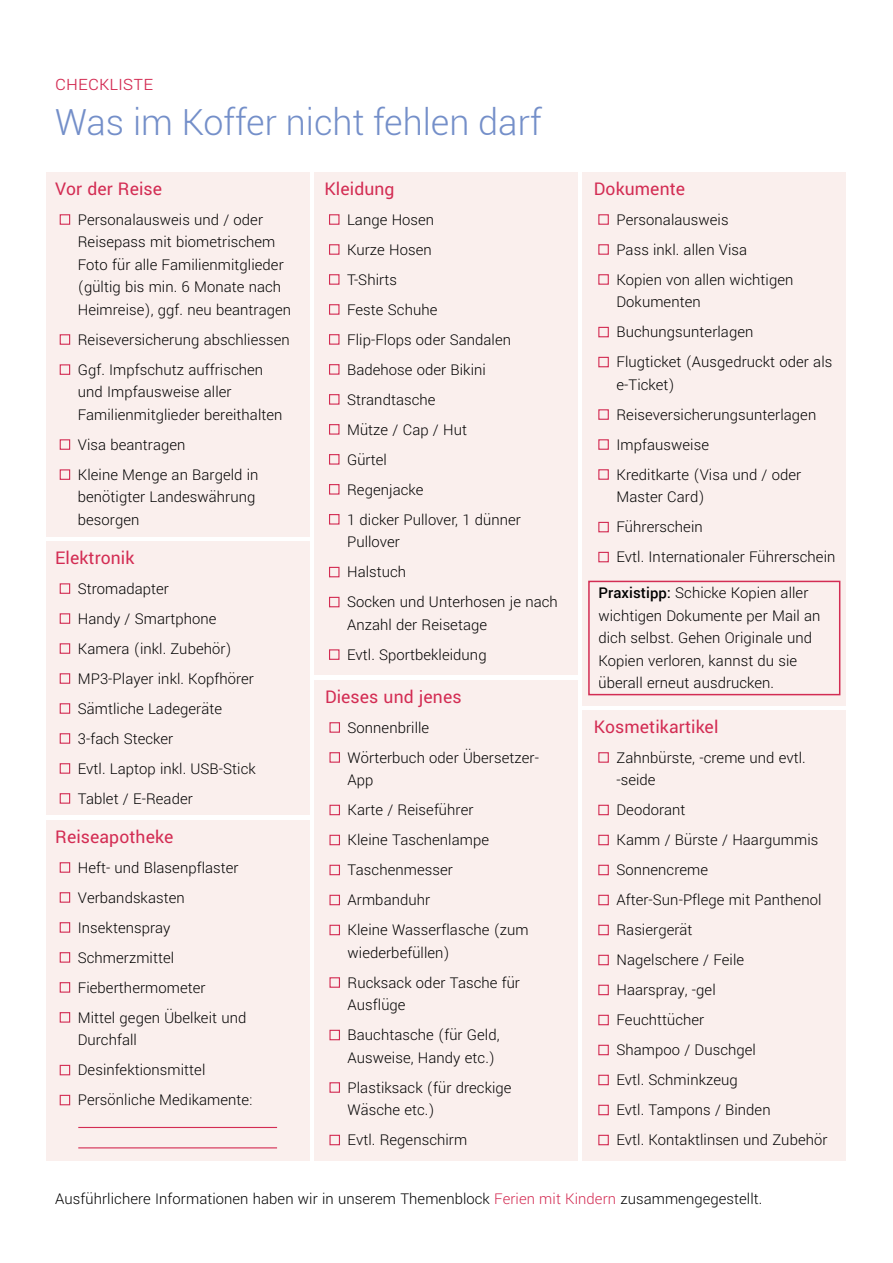
<style>
.page{position:relative;width:893px;height:1263px;background:#fff}
.page>*{position:absolute;margin:0;border:0;box-sizing:border-box;transform-origin:0 0}
.t1{font:300 36px "Roboto";color:#748fc9}
.t2{font:19.5px "Yantramanav";letter-spacing:.005em;color:#d32c53}
.t3{font:300 19.5px "Roboto";color:#d32c53}
.t4{font:300 16.5px/30px "Yantramanav";letter-spacing:.005em;color:#000}
.s1{font-weight:500}
.s2{color:#d32c53}
</style>
<div class="page">
<div style="left:46px;top:541px;width:263px;height:274px;background:#faefed"></div>
<div style="left:60px;top:583px;width:10px;height:11px;border:1px solid #d32c53"></div>
<div style="left:60px;top:613px;width:10px;height:11px;border:1px solid #d32c53"></div>
<div style="left:60px;top:643px;width:10px;height:11px;border:1px solid #d32c53"></div>
<div style="left:60px;top:733px;width:10px;height:11px;border:1px solid #d32c53"></div>
<div style="left:60px;top:673px;width:10px;height:11px;border:1px solid #d32c53"></div>
<div style="left:60px;top:763px;width:10px;height:11px;border:1px solid #d32c53"></div>
<div style="left:60px;top:703px;width:10px;height:11px;border:1px solid #d32c53"></div>
<div style="left:60px;top:793px;width:10px;height:11px;border:1px solid #d32c53"></div>
<div style="left:46px;top:821px;width:263px;height:340px;background:#faefed"></div>
<div style="left:60px;top:862px;width:10px;height:11px;border:1px solid #d32c53"></div>
<div style="left:60px;top:952px;width:10px;height:11px;border:1px solid #d32c53"></div>
<div style="left:60px;top:892px;width:10px;height:11px;border:1px solid #d32c53"></div>
<div style="left:60px;top:982px;width:10px;height:11px;border:1px solid #d32c53"></div>
<div style="left:60px;top:1095px;width:10px;height:10px;border:1px solid #d32c53"></div>
<div style="left:60px;top:1065px;width:10px;height:10px;border:1px solid #d32c53"></div>
<div style="left:60px;top:922px;width:10px;height:11px;border:1px solid #d32c53"></div>
<div style="left:60px;top:1012px;width:10px;height:11px;border:1px solid #d32c53"></div>
<div style="left:46px;top:172px;width:263px;height:364px;background:#faefed"></div>
<div style="left:60px;top:214px;width:10px;height:11px;border:1px solid #d32c53"></div>
<div style="left:60px;top:469px;width:10px;height:11px;border:1px solid #d32c53"></div>
<div style="left:60px;top:439px;width:10px;height:11px;border:1px solid #d32c53"></div>
<div style="left:60px;top:334px;width:10px;height:11px;border:1px solid #d32c53"></div>
<div style="left:60px;top:364px;width:10px;height:11px;border:1px solid #d32c53"></div>
<div style="left:315px;top:680px;width:263px;height:481px;background:#faefed"></div>
<div style="left:329px;top:722px;width:11px;height:11px;border:1px solid #d32c53"></div>
<div style="left:329px;top:752px;width:11px;height:11px;border:1px solid #d32c53"></div>
<div style="left:329px;top:805px;width:11px;height:10px;border:1px solid #d32c53"></div>
<div style="left:329px;top:895px;width:11px;height:10px;border:1px solid #d32c53"></div>
<div style="left:329px;top:835px;width:11px;height:10px;border:1px solid #d32c53"></div>
<div style="left:329px;top:925px;width:11px;height:10px;border:1px solid #d32c53"></div>
<div style="left:329px;top:977px;width:11px;height:11px;border:1px solid #d32c53"></div>
<div style="left:329px;top:1030px;width:11px;height:10px;border:1px solid #d32c53"></div>
<div style="left:329px;top:1082px;width:11px;height:11px;border:1px solid #d32c53"></div>
<div style="left:329px;top:1135px;width:11px;height:10px;border:1px solid #d32c53"></div>
<div style="left:329px;top:865px;width:11px;height:10px;border:1px solid #d32c53"></div>
<div style="left:314px;top:172px;width:264px;height:503px;background:#faefed"></div>
<div style="left:329px;top:214px;width:10px;height:11px;border:1px solid #d32c53"></div>
<div style="left:329px;top:244px;width:10px;height:11px;border:1px solid #d32c53"></div>
<div style="left:329px;top:274px;width:10px;height:11px;border:1px solid #d32c53"></div>
<div style="left:329px;top:364px;width:10px;height:11px;border:1px solid #d32c53"></div>
<div style="left:329px;top:454px;width:10px;height:11px;border:1px solid #d32c53"></div>
<div style="left:329px;top:304px;width:10px;height:11px;border:1px solid #d32c53"></div>
<div style="left:329px;top:394px;width:10px;height:11px;border:1px solid #d32c53"></div>
<div style="left:329px;top:484px;width:10px;height:11px;border:1px solid #d32c53"></div>
<div style="left:329px;top:567px;width:10px;height:10px;border:1px solid #d32c53"></div>
<div style="left:329px;top:334px;width:10px;height:11px;border:1px solid #d32c53"></div>
<div style="left:329px;top:424px;width:10px;height:11px;border:1px solid #d32c53"></div>
<div style="left:329px;top:514px;width:10px;height:11px;border:1px solid #d32c53"></div>
<div style="left:329px;top:597px;width:10px;height:10px;border:1px solid #d32c53"></div>
<div style="left:329px;top:649px;width:10px;height:11px;border:1px solid #d32c53"></div>
<div style="left:583px;top:172px;width:263px;height:533px;background:#faefed"></div>
<div style="left:598px;top:214px;width:11px;height:11px;border:1px solid #d32c53"></div>
<div style="left:598px;top:244px;width:11px;height:11px;border:1px solid #d32c53"></div>
<div style="left:598px;top:327px;width:11px;height:10px;border:1px solid #d32c53"></div>
<div style="left:598px;top:409px;width:11px;height:11px;border:1px solid #d32c53"></div>
<div style="left:598px;top:522px;width:11px;height:10px;border:1px solid #d32c53"></div>
<div style="left:598px;top:274px;width:11px;height:11px;border:1px solid #d32c53"></div>
<div style="left:598px;top:357px;width:11px;height:10px;border:1px solid #d32c53"></div>
<div style="left:598px;top:439px;width:11px;height:11px;border:1px solid #d32c53"></div>
<div style="left:598px;top:552px;width:11px;height:10px;border:1px solid #d32c53"></div>
<div style="left:598px;top:469px;width:11px;height:11px;border:1px solid #d32c53"></div>
<div style="left:588px;top:581px;width:252px;height:114px;border:2px solid #d32c53"></div>
<div style="left:583px;top:710px;width:263px;height:451px;background:#faefed"></div>
<div style="left:598px;top:752px;width:11px;height:11px;border:1px solid #d32c53"></div>
<div style="left:598px;top:835px;width:11px;height:10px;border:1px solid #d32c53"></div>
<div style="left:598px;top:925px;width:11px;height:10px;border:1px solid #d32c53"></div>
<div style="left:598px;top:1015px;width:11px;height:10px;border:1px solid #d32c53"></div>
<div style="left:598px;top:1105px;width:11px;height:10px;border:1px solid #d32c53"></div>
<div style="left:598px;top:865px;width:11px;height:10px;border:1px solid #d32c53"></div>
<div style="left:598px;top:955px;width:11px;height:10px;border:1px solid #d32c53"></div>
<div style="left:598px;top:1045px;width:11px;height:10px;border:1px solid #d32c53"></div>
<div style="left:598px;top:1135px;width:11px;height:10px;border:1px solid #d32c53"></div>
<div style="left:598px;top:895px;width:11px;height:10px;border:1px solid #d32c53"></div>
<div style="left:598px;top:985px;width:11px;height:10px;border:1px solid #d32c53"></div>
<div style="left:598px;top:1075px;width:11px;height:10px;border:1px solid #d32c53"></div>
<div style="left:598px;top:805px;width:11px;height:10px;border:1px solid #d32c53"></div>
<hr style="left:78px;top:1127px;width:199px;height:1px;background:#d32c53">
<hr style="left:78px;top:1147px;width:199px;height:1px;background:#d32c53">
<p class="t3" style="left:55px;top:70px;width:100px">Checkliste</p>
<h1 class="t1" style="left:55px;top:97px;width:488px">Was im Koffer nicht fehlen darf</h1>
<p class="t2" style="left:55px;top:177px;width:108px">Vor der Reise</p>
<p class="t4" style="left:78px;top:208px;width:215px;line-height:22.5px">Personalausweis und / oder<br>Reisepass mit biometrischem<br>Foto für alle Familienmitglieder (gültig bis min. 6 Monate nach<br>Heimreise), ggf. neu beantragen</p>
<p class="t4" style="left:78px;top:325px;width:214px">Reiseversicherung abschliessen<br>Ggf. Impfschutz auffrischen</p>
<p class="t4" style="left:78px;top:381px;width:206px;line-height:22.5px">und Impfausweise aller<br>Familienmitglieder bereithalten</p>
<p class="t4" style="left:78px;top:430px;width:182px">Visa beantragen<br>Kleine Menge an Bargeld in</p>
<p class="t4" style="left:78px;top:486px;width:179px;line-height:22.5px">benötigter Landeswährung besorgen</p>
<p class="t2" style="left:55px;top:546px;width:81px">Elektronik</p>
<p class="t4" style="left:78px;top:574px;width:179px">Stromadapter<br>Handy / Smartphone<br>Kamera (inkl. Zubehör)<br>MP3-Player inkl. Kopfhörer<br>Sämtliche Ladegeräte<br>3-fach Stecker<br>Evtl. Laptop inkl. USB-Stick<br>Tablet / E-Reader</p>
<p class="t2" style="left:55px;top:824px;width:120px">Reiseapotheke</p>
<p class="t4" style="left:78px;top:853px;width:170px">Heft- und Blasenpflaster<br>Verbandskasten<br>Insektenspray<br>Schmerzmittel<br>Fieberthermometer<br>Mittel gegen Übelkeit und</p>
<p class="t4" style="left:78px;top:1025px;width:176px">Durchfall<br>Desinfektionsmittel<br>Persönliche Medikamente:</p>
<p class="t2" style="left:325px;top:177px;width:72px">Kleidung</p>
<p class="t4" style="left:347px;top:205px;width:175px">Lange Hosen<br>Kurze Hosen<br>T-Shirts<br>Feste Schuhe<br>Flip-Flops oder Sandalen<br>Badehose oder Bikini<br>Strandtasche<br>Mütze / Cap / Hut<br>Gürtel<br>Regenjacke<br>1 dicker Pullover, 1 dünner</p>
<p class="t4" style="left:347px;top:527px;width:212px">Pullover<br>Halstuch<br>Socken und Unterhosen je nach</p>
<p class="t4" style="left:347px;top:610px;width:142px">Anzahl der Reisetage<br>Evtl. Sportbekleidung</p>
<p class="t2" style="left:325px;top:684px;width:138px">Dieses und jenes</p>
<p class="t4" style="left:348px;top:713px;width:193px">Sonnenbrille<br>Wörterbuch oder Übersetzer-</p>
<p class="t4" style="left:348px;top:765px;width:183px">App<br>Karte / Reiseführer<br>Kleine Taschenlampe<br>Taschenmesser<br>Armbanduhr<br>Kleine Wasserflasche (zum</p>
<p class="t4" style="left:348px;top:938px;width:174px">wiederbefüllen)<br>Rucksack oder Tasche für</p>
<p class="t4" style="left:348px;top:990px;width:153px">Ausflüge<br>Bauchtasche (für Geld,</p>
<p class="t4" style="left:348px;top:1043px;width:165px">Ausweise, Handy etc.)<br>Plastiksack (für dreckige</p>
<p class="t4" style="left:348px;top:1095px;width:121px">Wäsche etc.)<br>Evtl. Regenschirm</p>
<p class="t2" style="left:594px;top:177px;width:93px">Dokumente</p>
<p class="t4" style="left:616px;top:205px;width:178px">Personalausweis<br>Pass inkl. allen Visa<br>Kopien von allen wichtigen</p>
<p class="t4" style="left:616px;top:287px;width:217px">Dokumenten<br>Buchungsunterlagen<br>Flugticket (Ausgedruckt oder als</p>
<p class="t4" style="left:616px;top:370px;width:201px">e-Ticket)<br>Reiseversicherungsunterlagen<br>Impfausweise<br>Kreditkarte (Visa und / oder</p>
<p class="t4" style="left:616px;top:482px;width:220px">Master Card)<br>Führerschein<br>Evtl. Internationaler Führerschein</p>
<p class="t4" style="left:598px;top:582px;width:224px;line-height:22.5px"><span class="s1">Praxistipp:</span> Schicke Kopien aller wichtigen Dokumente per Mail an dich selbst. Gehen Originale und<br>Kopien verloren, kannst du sie überall erneut ausdrucken.</p>
<p class="t2" style="left:594px;top:714px;width:126px">Kosmetikartikel</p>
<p class="t4" style="left:616px;top:746px;width:191px;line-height:22.5px">Zahnbürste, -creme und evtl. -seide</p>
<p class="t4" style="left:616px;top:795px;width:213px">Deodorant<br>Kamm / Bürste / Haargummis<br>Sonnencreme<br>After-Sun-Pflege mit Panthenol<br>Rasiergerät<br>Nagelschere / Feile<br>Haarspray, -gel<br>Feuchttücher<br>Shampoo / Duschgel<br>Evtl. Schminkzeug<br>Evtl. Tampons / Binden<br>Evtl. Kontaktlinsen und Zubehör</p>
<p class="t4" style="left:55px;top:1183px;width:709px">Ausführlichere Informationen haben wir in unserem Themenblock <span class="s2">Ferien mit Kindern</span> zusammengegestellt.</p>
</div>
